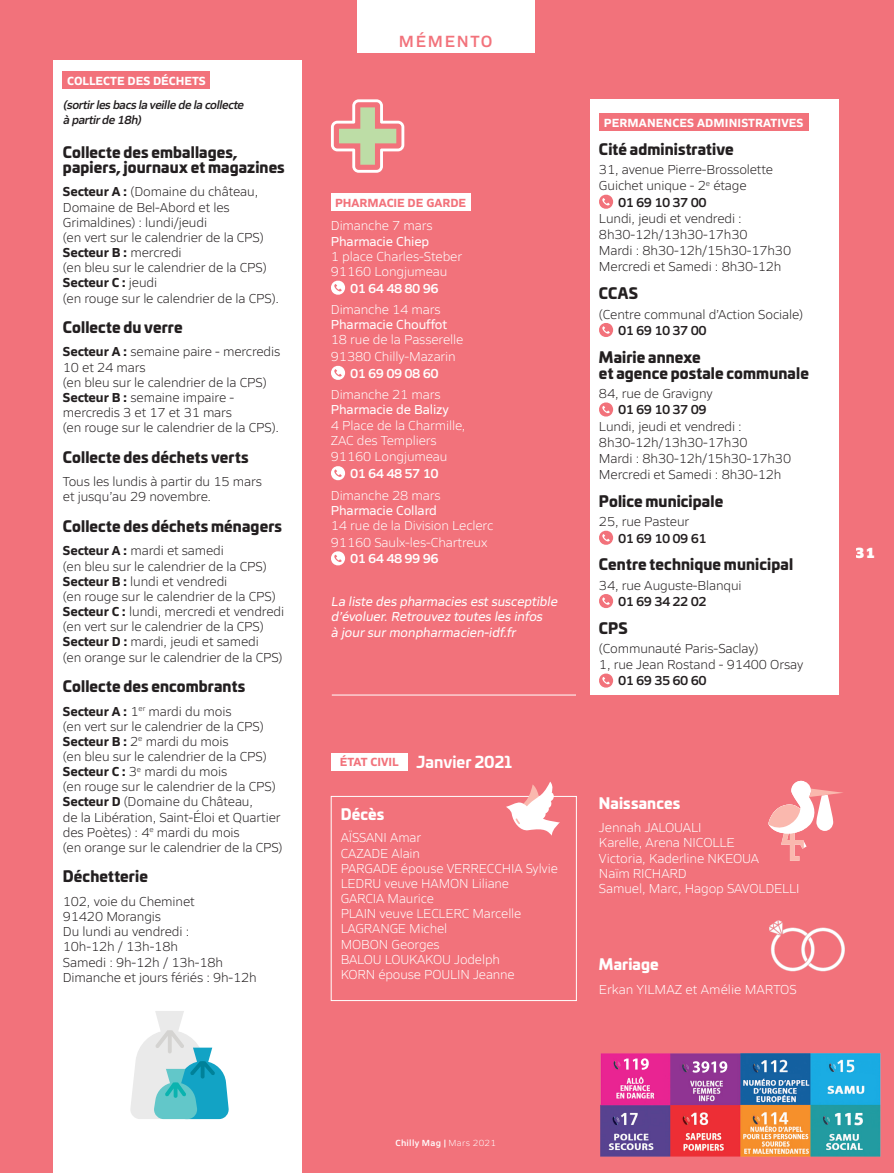
<style>
.page{position:relative;width:894px;height:1173px;background:#fff}
.page>*{position:absolute;margin:0;border:0;box-sizing:border-box;transform-origin:0 0}
.t1{font:600 16.5px "Siro";letter-spacing:.1em;color:#f2727b}
.t2{font:700 15.75px "Univia Pro";letter-spacing:.005em;color:#fff}
.t3{font:900 15px/16.2px "Univia Pro";letter-spacing:.01em;color:#231f20}
.t4{font:900 15px "Univia Pro";letter-spacing:.01em;color:#fff}
.t5{font:800 15px "Siro";color:#fff}
.t6{font:300 13.2px/15.1px "Siro";letter-spacing:-.01em;color:#231f20}
.t7{font:300 13.2px/15.1px "Siro";letter-spacing:-.01em;color:#fff}
.t8{font:italic 13.2px/15.1px "Siro";color:#fff}
.t9{font:13.2px "Siro";letter-spacing:-.01em;color:#fff}
.t10{font:600 13.2px "Siro";letter-spacing:-.04em;color:#231f20}
.t11{font:600 13.2px "Siro";letter-spacing:-.04em;color:#fff}
.t12{font:italic 600 12px/15.1px "Siro";color:#231f20}
.t13{font:700 12px "Siro";letter-spacing:.01em;color:#fff}
.t14{font:700 12px "Siro";color:#f2727b}
.t15{font:600 9px "Siro";letter-spacing:.03em;color:#fff}
.s1{font-weight:700}
.s2{font-weight:300}
</style>
<div class="page">
<div style="left:0;top:0;width:893px;height:1172px;background:#f2727b"></div>
<div style="left:53px;top:60px;width:248px;height:1112px;background:#fff"></div>
<div style="left:590px;top:99px;width:248px;height:596px;background:#fff"></div>
<div style="left:599px;top:113px;width:209px;height:18px;background:#f2727b"></div>
<svg style="left:599px;top:194px;width:14px;height:15px"></svg>
<svg style="left:599px;top:323px;width:14px;height:14px"></svg>
<svg style="left:599px;top:402px;width:14px;height:15px"></svg>
<svg style="left:599px;top:530px;width:14px;height:15px"></svg>
<svg style="left:599px;top:594px;width:14px;height:14px"></svg>
<svg style="left:599px;top:673px;width:14px;height:15px"></svg>
<div style="left:63px;top:71px;width:147px;height:18px;background:#f2727b"></div>
<svg style="left:130px;top:1011px;width:99px;height:107px"></svg>
<svg style="left:331px;top:99px;width:73px;height:74px"></svg>
<div style="left:331px;top:752px;width:76px;height:18px;background:#fff"></div>
<div style="left:331px;top:796px;width:245px;height:204px;border:1px solid #fff"></div>
<svg style="left:506px;top:781px;width:54px;height:54px"></svg>
<svg style="left:768px;top:780px;width:75px;height:80px"></svg>
<hr style="left:332px;top:694px;width:244px;height:1px;background:#fff">
<img style="left:769px;top:920px;width:76px;height:52px">
<img style="left:600px;top:1053px;width:281px;height:104px">
<div style="left:331px;top:193px;width:139px;height:18px;background:#fff"></div>
<svg style="left:331px;top:280px;width:14px;height:15px"></svg>
<svg style="left:331px;top:365px;width:14px;height:15px"></svg>
<svg style="left:331px;top:466px;width:14px;height:15px"></svg>
<svg style="left:331px;top:551px;width:14px;height:15px"></svg>
<div style="left:357px;top:0;width:177px;height:53px;background:#fff"></div>
<p class="t13" style="left:67px;top:72px;width:117px">COLLECTE DES DÉCHET</p>
<p class="t13" style="left:199px;top:72px;width:8px">S</p>
<p class="t12" style="left:63px;top:96px;width:185px">(sortirlesbacslaveilledelacollecte àpartirde18h)</p>
<p class="t3" style="left:63px;top:143px;width:223px;line-height:15.1px">Collecte des emballages, papiers, journaux et magazines</p>
<p class="t6" style="left:63px;top:183px;width:218px"><span class="s1">Secteur A :</span> (Domaine du château,<br>Domaine de Bel-Abord et les<br>Grimaldines) : lundi/jeudi<br>(en vert sur le calendrier de la CPS)<br><span class="s1">Secteur B :</span> mercredi<br>(en bleu sur le calendrier de la CPS)<br><span class="s1">Secteur C :</span> jeudi<br>(en rouge sur le calendrier de la CPS).</p>
<p class="t3" style="left:63px;top:318px;width:121px">Collecte du verre</p>
<p class="t6" style="left:63px;top:343px;width:219px"><span class="s1">Secteur A :</span> semaine paire - mercredis<br>10 et 24 mars<br>(en bleu sur le calendrier de la CPS)<br><span class="s1">Secteur B :</span> semaine impaire - mercredis 3 et 17 et 31 mars<br>(en rouge sur le calendrier de la CPS).</p>
<p class="t3" style="left:63px;top:447px;width:187px">Collecte des déchets verts</p>
<p class="t6" style="left:63px;top:473px;width:200px">Tous les lundis à partir du 15 mars et jusqu’au 29 novembre.</p>
<p class="t3" style="left:63px;top:516px;width:221px">Collecte des déchets ménagers</p>
<p class="t6" style="left:63px;top:542px;width:223px"><span class="s1">Secteur A :</span> mardi et samedi<br>(en bleu sur le calendrier de la CPS)<br><span class="s1">Secteur B :</span> lundi et vendredi<br>(en rouge sur le calendrier de la CPS)<br><span class="s1">Secteur C :</span> lundi, mercredi et vendredi (en vert sur le calendrier de la CPS)<br><span class="s1">Secteur D :</span> mardi, jeudi et samedi<br>(en orange sur le calendrier de la CPS)</p>
<p class="t3" style="left:63px;top:676px;width:184px">Collecte des encombrants</p>
<p class="t6" style="left:63px;top:702px;width:221px"><span class="s1">Secteur A :</span> 1<sup>er</sup> mardi du mois<br>(en vert sur le calendrier de la CPS)<br><span class="s1">Secteur B :</span> 2<sup>e</sup> mardi du mois<br>(en bleu sur le calendrier de la CPS)<br><span class="s1">Secteur C :</span> 3<sup>e</sup> mardi du mois<br>(en rouge sur le calendrier de la CPS)<br><span class="s1">Secteur D</span> (Domaine du Château,<br>de la Libération, Saint-Éloi et Quartier des Poètes) : 4<sup>e</sup> mardi du mois<br>(en orange sur le calendrier de la CPS)</p>
<p class="t3" style="left:63px;top:867px;width:86px">Déchetterie</p>
<p class="t6" style="left:63px;top:892px;width:195px">102, voie du Cheminet<br>91420 Morangis<br>Du lundi au vendredi :<br>10h-12h / 13h-18h<br>Samedi : 9h-12h / 13h-18h<br>Dimanche et jours fériés : 9h-12h</p>
<p class="t1" style="left:399px;top:28px;width:95px">MÉMENTO</p>
<p class="t14" style="left:335px;top:193px;width:26px">pharmac</p>
<p class="t14" style="left:393px;top:193px;width:42px">ie de gar</p>
<p class="t14" style="left:450px;top:193px;width:17px">de</p>
<p class="t7" style="left:331px;top:217px;width:103px">Dimanche 7 mars</p>
<p class="t9" style="left:331px;top:231px;width:100px">Pharmacie Chiep</p>
<p class="t7" style="left:331px;top:247px;width:133px">1 place Charles-Steber<br>91160 Longjumeau</p>
<p class="t11" style="left:350px;top:278px;width:90px">01 64 48 80 96</p>
<p class="t7" style="left:331px;top:301px;width:111px">Dimanche 14 mars</p>
<p class="t9" style="left:331px;top:315px;width:118px">Pharmacie Chouffot</p>
<p class="t7" style="left:331px;top:330px;width:134px;line-height:16.6px">18 rue de la Passerelle<br>91380 Chilly-Mazarin</p>
<p class="t11" style="left:350px;top:363px;width:90px">01 69 09 08 60</p>
<p class="t7" style="left:331px;top:386px;width:111px">Dimanche 21 mars</p>
<p class="t9" style="left:331px;top:400px;width:119px">Pharmacie de Balizy</p>
<p class="t7" style="left:331px;top:416px;width:136px">4 Place de la Charmille,<br>ZAC des Templiers</p>
<p class="t7" style="left:331px;top:448px;width:118px">91160 Longjumeau</p>
<p class="t11" style="left:350px;top:463px;width:90px">01 64 48 57 10</p>
<p class="t7" style="left:331px;top:486px;width:111px">Dimanche 28 mars</p>
<p class="t9" style="left:331px;top:500px;width:108px">Pharmacie Collard</p>
<p class="t7" style="left:331px;top:516px;width:164px;line-height:16.6px">14 rue de la Division Leclerc<br>91160 Saulx-les-Chartreux</p>
<p class="t11" style="left:350px;top:548px;width:90px">01 64 48 99 96</p>
<p class="t8" style="left:331px;top:593px;width:231px">La liste des pharmacies estsusceptible d’évoluer.Retrouvez toutes les infos<br>à joursurmonpharmacien-idf.fr</p>
<p class="t14" style="left:340px;top:752px;width:57px">État civil</p>
<p class="t2" style="left:416px;top:749px;width:97px">Janvier 2021</p>
<p class="t4" style="left:341px;top:801px;width:45px">Décès</p>
<p class="t7" style="left:341px;top:829px;width:219px">AÏSSANI Amar<br>CAZADE Alain<br>PARGADE épouse VERRECCHIA Sylvie<br>LEDRU veuve HAMON Liliane<br>GARCIA Maurice<br>PLAIN veuve LECLERC Marcelle<br>LAGRANGE Michel<br>MOBON Georges<br>BALOU LOUKAKOU Jodelph<br>KORN épouse POULIN Jeanne</p>
<p class="t13" style="left:603px;top:114px;width:26px">perma</p>
<p class="t13" style="left:647px;top:114px;width:158px">nences administrativeS</p>
<p class="t3" style="left:599px;top:140px;width:136px">Cité administrative</p>
<p class="t6" style="left:599px;top:161px;width:176px">31, avenue Pierre-Brossolette</p>
<p class="t6" style="left:599px;top:177px;width:149px">Guichet unique - 2<sup>e</sup> étage</p>
<p class="t10" style="left:618px;top:192px;width:90px">01 69 10 37 00</p>
<p class="t6" style="left:599px;top:209px;width:194px;line-height:16.2px">Lundi, jeudi et vendredi :<br>8h30-12h/13h30-17h30<br>Mardi : 8h30-12h/15h30-17h30<br>Mercredi et Samedi : 8h30-12h</p>
<p class="t3" style="left:599px;top:284px;width:41px">CCAS</p>
<p class="t6" style="left:599px;top:305px;width:206px">(Centre communal d’Action Sociale)</p>
<p class="t10" style="left:618px;top:320px;width:90px">01 69 10 37 00</p>
<p class="t3" style="left:599px;top:347px;width:211px">Mairie annexe<br>et agence postale communale</p>
<p class="t6" style="left:599px;top:385px;width:115px">84, rue de Gravigny</p>
<p class="t10" style="left:618px;top:399px;width:90px">01 69 10 37 09</p>
<p class="t6" style="left:599px;top:417px;width:194px;line-height:16.2px">Lundi, jeudi et vendredi :<br>8h30-12h/13h30-17h30<br>Mardi : 8h30-12h/15h30-17h30<br>Mercredi et Samedi : 8h30-12h</p>
<p class="t3" style="left:599px;top:492px;width:126px">Police municipale</p>
<p class="t6" style="left:599px;top:513px;width:92px">25, rue Pasteur</p>
<p class="t10" style="left:618px;top:528px;width:90px">01 69 10 09 61</p>
<p class="t3" style="left:599px;top:555px;width:196px">Centre technique municipal</p>
<p class="t6" style="left:599px;top:576px;width:144px">34, rue Auguste-Blanqui</p>
<p class="t10" style="left:618px;top:591px;width:90px">01 69 34 22 02</p>
<p class="t3" style="left:599px;top:618px;width:30px">CPS</p>
<p class="t6" style="left:599px;top:639px;width:206px;line-height:16.2px">(Communauté Paris-Saclay)<br>1, rue Jean Rostand - 91400 Orsay</p>
<p class="t10" style="left:618px;top:670px;width:90px">01 69 35 60 60</p>
<p class="t4" style="left:599px;top:790px;width:83px">Naissances</p>
<p class="t7" style="left:599px;top:819px;width:202px">Jennah JALOUALI<br>Karelle, Arena NICOLLE<br>Victoria, Kaderline NKEOUA<br>Naïm RICHARD<br>Samuel, Marc, Hagop SAVOLDELLI</p>
<p class="t4" style="left:599px;top:952px;width:61px">Mariage</p>
<p class="t7" style="left:599px;top:980px;width:199px">Erkan YILMAZ et Amélie MARTOS</p>
<p class="t5" style="left:855px;top:540px;width:21px">31</p>
<p class="t15" style="left:395px;top:1135px;width:102px">CHILLY MAG <span class="s2">Mars 2021</span></p>
</div>
